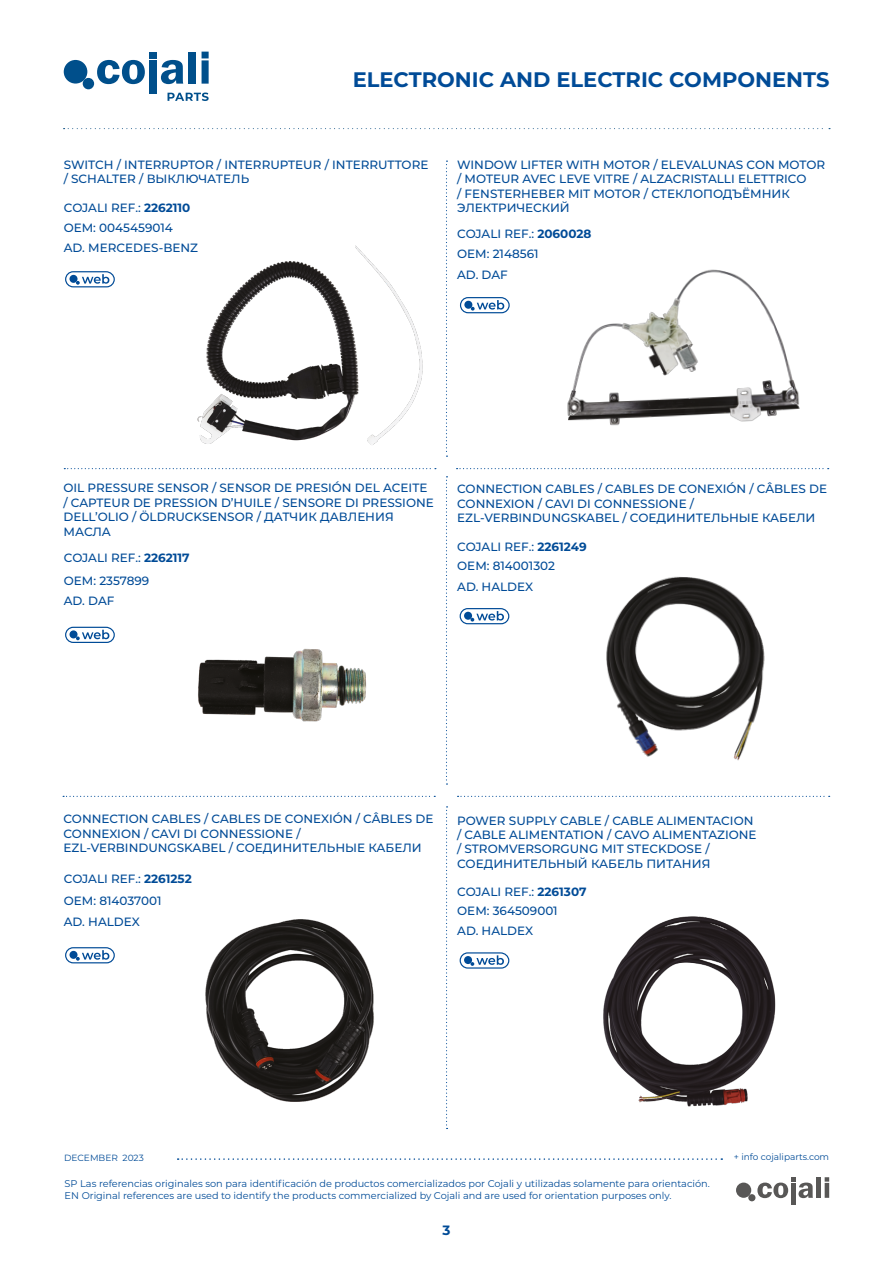
<style>
.page{position:relative;width:893px;height:1263px;background:#fff}
.page>*{position:absolute;margin:0;border:0;box-sizing:border-box;transform-origin:0 0}
.t1{font:700 21px "Montserrat";color:#004b97}
.t2{font:700 13.5px "Montserrat";color:#004b97}
.t3{font:500 12px/14.4px "Montserrat";color:#004b97}
.t4{font:9.75px/12px "Montserrat";color:#004b97}
.t5{font:9px "Montserrat";color:#004b97}
.s1{font-weight:700}
</style>
<div class="page">
<div style="left:816px;top:1178px;width:5px;height:20px;background:#585756"></div>
<svg style="left:825px;top:1177px;width:4px;height:21px"></svg>
<div style="left:736px;top:1182px;width:15px;height:16px;background:#585756;border-radius:50%"></div>
<div style="left:748px;top:1194px;width:7px;height:7px;background:#585756;border-radius:50%"></div>
<div style="left:791px;top:1183px;width:5px;height:21px;background:#585756"></div>
<svg style="left:757px;top:1177px;width:56px;height:21px"></svg>
<svg style="left:178px;top:1158px;width:544px;height:2px"></svg>
<svg style="left:97px;top:60px;width:48px;height:24px"></svg>
<div style="left:149px;top:52px;width:8px;height:7px;background:#004f8b"></div>
<svg style="left:161px;top:60px;width:22px;height:24px"></svg>
<div style="left:189px;top:52px;width:7px;height:32px;background:#004f8b"></div>
<svg style="left:202px;top:52px;width:7px;height:32px"></svg>
<div style="left:149px;top:61px;width:8px;height:33px;background:#004f8b"></div>
<div style="left:64px;top:60px;width:23px;height:24px;background:#004f8b;border-radius:50%"></div>
<div style="left:83px;top:78px;width:11px;height:11px;background:#004f8b;border-radius:50%"></div>
<svg style="left:168px;top:93px;width:41px;height:8px"></svg>
<svg style="left:64px;top:128px;width:766px;height:1px"></svg>
<svg style="left:446px;top:161px;width:1px;height:60px"></svg>
<svg style="left:446px;top:476px;width:1px;height:308px"></svg>
<svg style="left:458px;top:796px;width:372px;height:1px"></svg>
<svg style="left:63px;top:796px;width:372px;height:1px"></svg>
<svg style="left:446px;top:806px;width:2px;height:323px"></svg>
<svg style="left:457px;top:468px;width:372px;height:1px"></svg>
<svg style="left:64px;top:468px;width:372px;height:1px"></svg>
<svg style="left:65px;top:626px;width:50px;height:17px"></svg>
<svg style="left:65px;top:271px;width:50px;height:17px"></svg>
<svg style="left:65px;top:947px;width:50px;height:17px"></svg>
<svg style="left:460px;top:297px;width:50px;height:17px"></svg>
<svg style="left:459px;top:608px;width:51px;height:17px"></svg>
<svg style="left:459px;top:952px;width:51px;height:17px"></svg>
<img style="left:197px;top:221px;width:251px;height:236px">
<img style="left:567px;top:269px;width:233px;height:157px">
<img style="left:606px;top:576px;width:159px;height:185px">
<img style="left:603px;top:916px;width:173px;height:191px">
<img style="left:198px;top:648px;width:169px;height:74px">
<img style="left:205px;top:919px;width:169px;height:183px">
<h1 class="t1" style="left:353px;top:65px;width:478px">ELECTRONIC AND ELECTRIC COMPONENTS</h1>
<p class="t3" style="left:64px;top:157px;width:366px">SWITCH / INTERRUPTOR / INTERRUPTEUR / INTERRUTTORE / SCHALTER / ВЫКЛЮЧАТЕЛЬ</p>
<p class="t3" style="left:457px;top:157px;width:370px">WINDOW LIFTER WITH MOTOR / ELEVALUNAS CON MOTOR / MOTEUR AVEC LEVE VITRE / ALZACRISTALLI ELETTRICO<br>/ FENSTERHEBER MIT MOTOR / СТЕКЛОПОДЪЁМНИК</p>
<p class="t3" style="left:64px;top:200px;width:128px">COJALI REF.: <span class="s1">2262110</span></p>
<p class="t3" style="left:457px;top:200px;width:114px">ЭЛЕКТРИЧЕСКИЙ</p>
<p class="t3" style="left:64px;top:218px;width:136px;line-height:19.6px">OEM: 0045459014<br>AD. MERCEDES-BENZ</p>
<p class="t3" style="left:457px;top:223px;width:136px;line-height:20.4px">COJALI REF.: <span class="s1">2060028<br></span>OEM: 2148561<br>AD. DAF</p>
<p class="t3" style="left:63px;top:480px;width:372px">OIL PRESSURE SENSOR / SENSOR DE PRESIÓN DEL ACEITE / CAPTEUR DE PRESSION D’HUILE / SENSORE DI PRESSIONE DELL’OLIO / ÖLDRUCKSENSOR / ДАТЧИК ДАВЛЕНИЯ МАСЛА</p>
<p class="t3" style="left:64px;top:550px;width:127px">COJALI REF.: <span class="s1">2262117</span></p>
<p class="t3" style="left:64px;top:573px;width:87px">OEM: 2357899</p>
<p class="t3" style="left:64px;top:593px;width:52px">AD. DAF</p>
<p class="t3" style="left:457px;top:481px;width:371px">CONNECTION CABLES / CABLES DE CONEXIÓN / CÂBLES DE<br>CONNEXION / CAVI DI CONNESSIONE /<br>EZL-VERBINDUNGSKABEL / СОЕДИНИТЕЛЬНЫЕ КАБЕЛИ</p>
<p class="t3" style="left:457px;top:539px;width:131px">COJALI REF.: <span class="s1">2261249</span></p>
<p class="t3" style="left:457px;top:558px;width:99px">OEM: 814001302</p>
<p class="t3" style="left:457px;top:579px;width:77px">AD. HALDEX</p>
<p class="t3" style="left:63px;top:811px;width:371px">CONNECTION CABLES / CABLES DE CONEXIÓN / CÂBLES DE<br>CONNEXION / CAVI DI CONNESSIONE /<br>EZL-VERBINDUNGSKABEL / СОЕДИНИТЕЛЬНЫЕ КАБЕЛИ</p>
<p class="t3" style="left:64px;top:871px;width:129px">COJALI REF.: <span class="s1">2261252</span></p>
<p class="t3" style="left:64px;top:893px;width:99px">OEM: 814037001</p>
<p class="t3" style="left:64px;top:914px;width:77px">AD. HALDEX</p>
<p class="t3" style="left:457px;top:813px;width:301px">POWER SUPPLY CABLE / CABLE ALIMENTACION / CABLE ALIMENTATION / CAVO ALIMENTAZIONE / STROMVERSORGUNG MIT STECKDOSE / СОЕДИНИТЕЛЬНЫЙ КАБЕЛЬ ПИТАНИЯ</p>
<p class="t3" style="left:457px;top:884px;width:131px">COJALI REF.: <span class="s1">2261307</span></p>
<p class="t3" style="left:457px;top:903px;width:102px">OEM: 364509001</p>
<p class="t3" style="left:457px;top:923px;width:77px">AD. HALDEX</p>
<p class="t5" style="left:64px;top:1152px;width:81px">DECEMBER 2023</p>
<p class="t5" style="left:734px;top:1150px;width:97px">+ info cojaliparts.com</p>
<p class="t4" style="left:65px;top:1177px;width:647px">SP Las referencias originales son para identificación de productos comercializados por Cojali y utilizadas solamente para orientación.<br>EN Original references are used to identify the products commercialized by Cojali and are used for orientation purposes only.</p>
<p class="t2" style="left:442px;top:1220px;width:9px">3</p>
</div>
